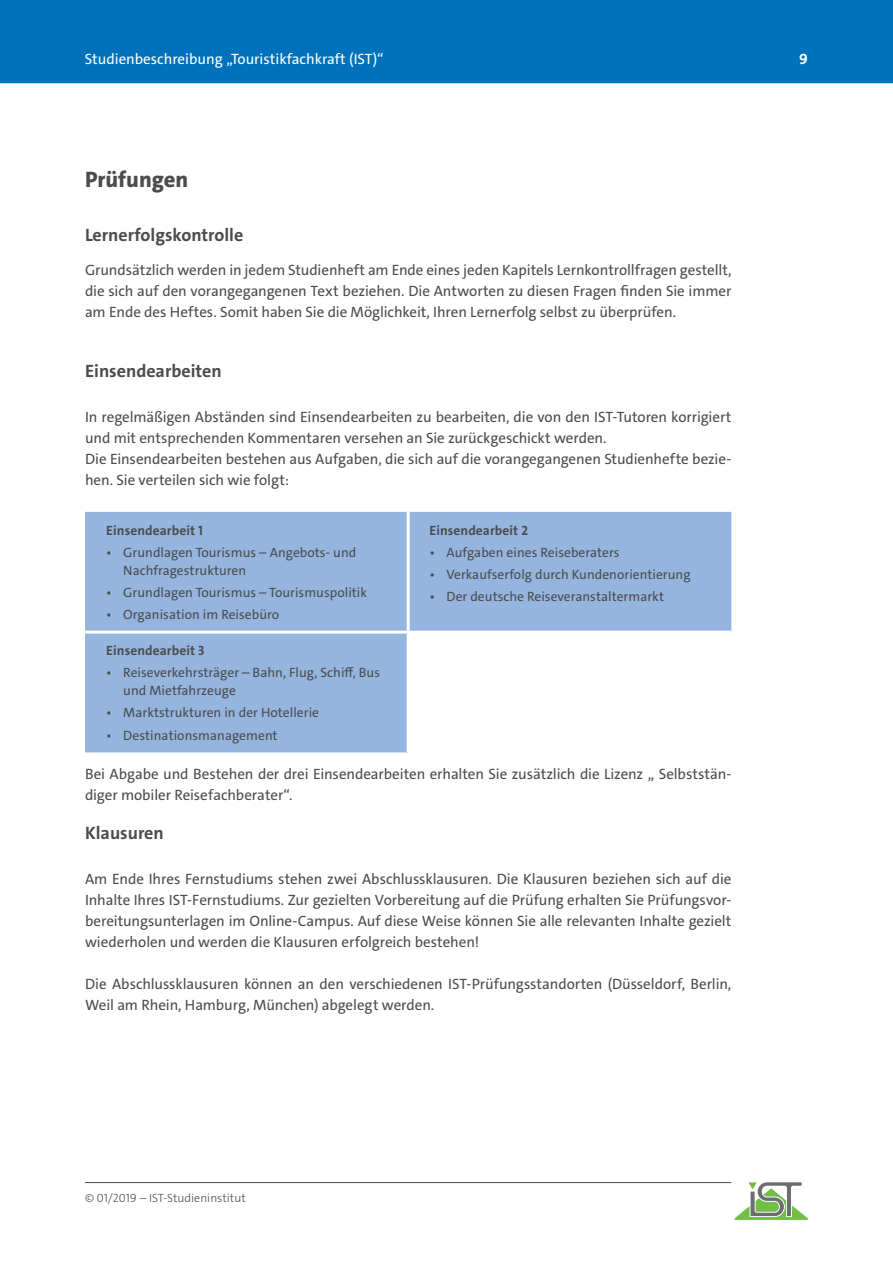
<style>
.page{position:relative;width:893px;height:1263px;background:#fff}
.page>*{position:absolute;margin:0;border:0;box-sizing:border-box;transform-origin:0 0}
.t1{font:800 22.5px "The Sans C4 s";color:#4b4c4d}
.t2{font:700 18px "The Sans C4 s";color:#4b4c4d}
.t3{font:15px/21px "The Sans C4 s";letter-spacing:-.005em;color:#4b4c4d}
.t4{font:15px "The Sans C4 s";color:#fff}
.t5{font:700 15px "The Sans C4 s";color:#fff}
.t6{font:13.5px/18px "The Sans C4 s";letter-spacing:.005em;color:#4b4c4d}
.t7{font:700 13.5px "The Sans C4 s";letter-spacing:.005em;color:#4b4c4d}
.t8{font:300 12px "The Sans C4 s";color:#4b4c4d}
</style>
<div class="page">
<hr style="left:85px;top:1182px;width:646px;height:1px;background:#4b4c4d">
<svg style="left:734px;top:1182px;width:74px;height:38px"></svg>
<div style="left:0;top:0;width:893px;height:83px;background:#0072bc"></div>
<svg style="left:85px;top:512px;width:646px;height:240px;fill:#95b5de"></svg>
<hr style="left:407px;top:512px;width:3px;height:119px;background:#fff">
<hr style="left:85px;top:631px;width:323px;height:3px;background:#fff">
<hr style="left:408px;top:631px;width:323px;height:3px;background:#fff">
<hr style="left:407px;top:634px;width:3px;height:118px;background:#fff">
<p class="t4" style="left:85px;top:49px;width:301px">Studienbeschreibung „Touristikfachkraft (IST)“</p>
<p class="t5" style="left:799px;top:49px;width:10px">9</p>
<h1 class="t1" style="left:85px;top:165px;width:105px">Prüfungen</h1>
<p class="t2" style="left:85px;top:223px;width:160px">Lernerfolgskontrolle</p>
<p class="t3" style="left:85px;top:259px;width:648px;text-align:justify">Grundsätzlich werden in jedem Studienheft am Ende eines jeden Kapitels Lernkontrollfragen gestellt, die sich auf den vorangegangenen Text beziehen. Die Antworten zu diesen Fragen finden Sie immer am Ende des Heftes. Somit haben Sie die Möglichkeit, Ihren Lernerfolg selbst zu überprüfen.</p>
<p class="t2" style="left:85px;top:359px;width:138px">Einsendearbeiten</p>
<p class="t3" style="left:85px;top:406px;width:648px">In regelmäßigen Abständen sind Einsendearbeiten zu bearbeiten, die von den IST-Tutoren korrigiert und mit entsprechenden Kommentaren versehen an Sie zurückgeschickt werden.<br>Die Einsendearbeiten bestehen aus Aufgaben, die sich auf die vorangegangenen Studienhefte bezie&shy;hen. Sie verteilen sich wie folgt:</p>
<p class="t7" style="left:106px;top:521px;width:98px">Einsendearbeit 1</p>
<p class="t6" style="left:123px;top:543px;width:234px;text-indent:-17px">• Grundlagen Tourismus – Angebots- und<br>Nachfragestrukturen</p>
<p class="t6" style="left:106px;top:584px;width:262px">• Grundlagen Tourismus – Tourismuspolitik</p>
<p class="t6" style="left:106px;top:606px;width:174px">• Organisation im Reisebüro</p>
<p class="t7" style="left:429px;top:521px;width:100px">Einsendearbeit 2</p>
<p class="t6" style="left:429px;top:543px;width:192px">• Aufgaben eines Reiseberaters</p>
<p class="t6" style="left:429px;top:566px;width:263px">• Verkaufserfolg durch Kundenorientierung</p>
<p class="t6" style="left:429px;top:588px;width:236px">• Der deutsche Reiseveranstaltermarkt</p>
<p class="t7" style="left:106px;top:642px;width:100px">Einsendearbeit 3</p>
<p class="t6" style="left:123px;top:664px;width:258px;text-indent:-17px">• Reiseverkehrsträger – Bahn, Flug, Schiff, Bus und Mietfahrzeuge</p>
<p class="t6" style="left:106px;top:704px;width:214px">• Marktstrukturen in der Hotellerie</p>
<p class="t6" style="left:106px;top:726px;width:173px">• Destinationsmanagement</p>
<p class="t3" style="left:85px;top:763px;width:648px">Bei Abgabe und Bestehen der drei Einsendearbeiten erhalten Sie zusätzlich die Lizenz „ Selbststän&shy;diger mobiler Reisefachberater“.</p>
<p class="t2" style="left:85px;top:821px;width:80px">Klausuren</p>
<p class="t3" style="left:85px;top:868px;width:648px;text-align:justify">Am Ende Ihres Fernstudiums stehen zwei Abschlussklausuren. Die Klausuren beziehen sich auf die Inhalte Ihres IST-Fernstudiums. Zur gezielten Vorbereitung auf die Prüfung erhalten Sie Prüfungsvor&shy;bereitungsunterlagen im Online-Campus. Auf diese Weise können Sie alle relevanten Inhalte gezielt wiederholen und werden die Klausuren erfolgreich bestehen!</p>
<p class="t3" style="left:85px;top:973px;width:648px">Die Abschlussklausuren können an den verschiedenen IST-Prüfungsstandorten (Düsseldorf, Berlin,<br>Weil am Rhein, Hamburg, München) abgelegt werden.</p>
<p class="t8" style="left:85px;top:1190px;width:162px">© 01/2019 – IST-Studieninstitut</p>
</div>
